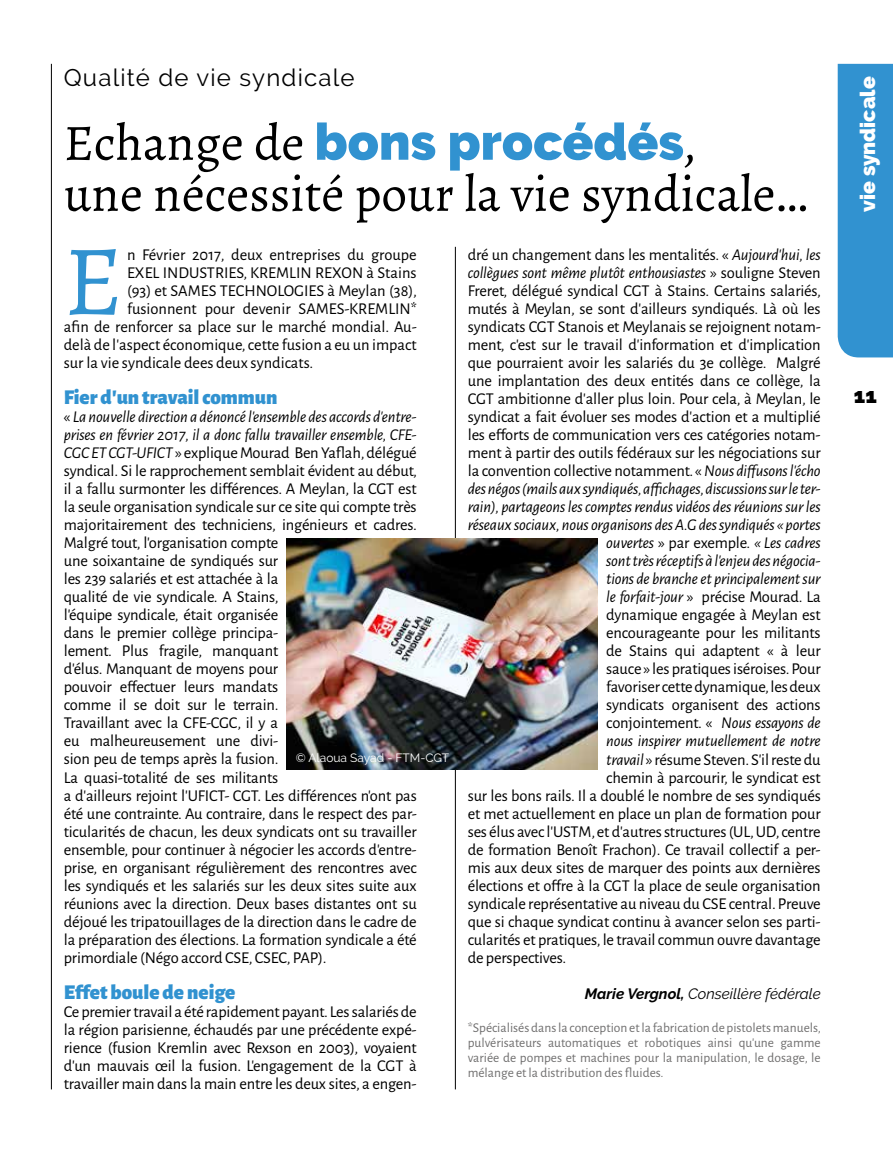
<style>
.page{position:relative;width:893px;height:1149px;background:#fff}
.page>*{position:absolute;margin:0;border:0;box-sizing:border-box;transform-origin:0 0}
.t1{font:100.2px "Alegreya";color:#3192d0}
.t2{font:51px "Alegreya";color:#000}
.t3{font:900 51px "Raleway";color:#3192d0}
.t4{font:24px "Raleway";letter-spacing:.05em;color:#000}
.t5{font:900 21px "Alegreya Sans";color:#3192d0}
.t6{font:900 21px "Raleway";color:#fff}
.t7{font:900 21px "Raleway";color:#000}
.t8{font:16.5px/18px "Alegreya Sans";letter-spacing:-.01em;color:#000}
.t9{font:italic 16.5px "Alegreya Sans";letter-spacing:-.01em;color:#000}
.t10{font:italic 15px "Raleway";color:#000}
.t11{font:13.5px/15px "Alegreya Sans";color:#706f6f;text-align:justify}
.t12{font:12px "Raleway";color:#fff}
.s1{font-family:"Alegreya";font-weight:400;color:#000}
.s2{font-style:italic}
.s3{font-style:normal}
.s4{font-weight:700}
</style>
<div class="page">
<div style="left:838px;top:64px;width:55px;height:293px;background:#3192d0"></div>
<hr style="left:51px;top:64px;width:1px;height:1025px;background:#000">
<hr style="left:455px;top:247px;width:1px;height:842px;background:#000">
<img style="left:287px;top:538px;width:311px;height:231px">
<h3 class="t4" style="left:64px;top:64px;width:292px">Qualité de vie syndicale</h3>
<h2 class="t3" style="left:64px;top:112px;width:634px"><span class="s1">Echange de</span> bons procédés<span class="s1">,</span></h2>
<h2 class="t2" style="left:64px;top:162px;width:747px">une nécessité pour la vie syndicale…</h2>
<h1 class="t1" style="left:64px;top:219px;width:61px">E</h1>
<p class="t8" style="left:127px;top:245px;width:291px">n Février 2017, deux entreprises du groupe</p>
<p class="t8" style="left:127px;top:263px;width:291px">EXEL INDUSTRIES, KREMLIN REXON à Stains</p>
<p class="t8" style="left:127px;top:281px;width:291px">(93) et SAMES TECHNOLOGIES à Meylan (38),</p>
<p class="t8" style="left:127px;top:299px;width:292px">fusionnent pour devenir SAMES-KREMLIN*</p>
<p class="t8" style="left:64px;top:317px;width:354px">afin de renforcer sa place sur le marché mondial. Au-</p>
<p class="t8" style="left:64px;top:335px;width:354px">delà de l’aspect économique, cette fusion a eu un impact</p>
<p class="t8" style="left:64px;top:353px;width:251px">sur la vie syndicale dees deux syndicats.</p>
<p class="t5" style="left:64px;top:380px;width:215px">Fier d’un travail commun</p>
<p class="t8" style="left:64px;top:407px;width:355px">« <span class="s2">La nouvelle direction a dénoncé l’ensemble des accords d’entre&shy;prises en février 2017, il a donc fallu travailler ensemble, CFE-CGC ET CGT-UFICT</span> » explique Mourad Ben Yaflah, délégué syndical. Si le rapprochement semblait évident au début, il a fallu surmonter les différences. A Meylan, la CGT est la seule organisation syndicale sur ce site qui compte très majoritairement des techniciens, ingénieurs et cadres.<br>Malgré tout, l’organisation compte<br>une soixantaine de syndiqués sur<br>les 239 salariés et est attachée à la<br>qualité de vie syndicale. A Stains,<br>l’équipe syndicale, était organisée<br>dans le premier collège principa-<br>lement. Plus fragile, manquant<br>d’élus. Manquant de moyens pour<br>pouvoir effectuer leurs mandats<br>comme il se doit sur le terrain.<br>Travaillant avec la CFE-CGC, il y a<br>eu malheureusement une divi-<br>sion peu de temps après la fusion.<br>La quasi-totalité de ses militants<br>a d’ailleurs rejoint l’UFICT- CGT. Les différences n’ont pas été une contrainte. Au contraire, dans le respect des par&shy;ticularités de chacun, les deux syndicats ont su travailler ensemble, pour continuer à négocier les accords d’entre&shy;prise, en organisant régulièrement des rencontres avec les syndiqués et les salariés sur les deux sites suite aux réunions avec la direction. Deux bases distantes ont su déjoué les tripatouillages de la direction dans le cadre de la préparation des élections. La formation syndicale a été primordiale (Négo accord CSE, CSEC, PAP).</p>
<p class="t5" style="left:64px;top:974px;width:173px">Effet boule de neige</p>
<p class="t8" style="left:64px;top:1001px;width:354px;text-align:justify">Ce premier travail a été rapidement payant. Les salariés de la région parisienne, échaudés par une précédente expé&shy;rience (fusion Kremlin avec Rexson en 2003), voyaient d’un mauvais œil la fusion. L’engagement de la CGT à travailler main dans la main entre les deux sites, a engen-</p>
<p class="t12" style="left:296px;top:751px;width:155px">© Alaoua Sayad - FTM-CGT</p>
<p class="t8" style="left:468px;top:245px;width:354px">dré un changement dans les mentalités. « <span class="s2">Aujourd’hui, les</span></p>
<p class="t9" style="left:468px;top:261px;width:354px">collègues sont même plutôt enthousiastes <span class="s3">» souligne Steven</span></p>
<p class="t8" style="left:468px;top:281px;width:355px">Freret, délégué syndical CGT à Stains. Certains salariés,</p>
<p class="t8" style="left:468px;top:299px;width:354px">mutés à Meylan, se sont d’ailleurs syndiqués. Là où les</p>
<p class="t8" style="left:468px;top:317px;width:354px">syndicats CGT Stanois et Meylanais se rejoignent notam-</p>
<p class="t8" style="left:468px;top:335px;width:354px">ment, c’est sur le travail d’information et d’implication</p>
<p class="t8" style="left:468px;top:353px;width:354px">que pourraient avoir les salariés du 3e collège. Malgré</p>
<p class="t8" style="left:468px;top:371px;width:354px">une implantation des deux entités dans ce collège, la</p>
<p class="t8" style="left:468px;top:389px;width:354px">CGT ambitionne d’aller plus loin. Pour cela, à Meylan, le</p>
<p class="t8" style="left:468px;top:407px;width:354px">syndicat a fait évoluer ses modes d’action et a multiplié</p>
<p class="t8" style="left:468px;top:425px;width:354px">les efforts de communication vers ces catégories notam-</p>
<p class="t8" style="left:468px;top:443px;width:354px">ment à partir des outils fédéraux sur les négociations sur</p>
<p class="t8" style="left:468px;top:461px;width:354px">la convention collective notamment. « <span class="s2">Nous diffusons l’écho</span></p>
<p class="t9" style="left:468px;top:477px;width:354px">des négos (mails aux syndiqués, affichages, discussions sur le ter-</p>
<p class="t9" style="left:468px;top:495px;width:354px">rain), partageons les comptes rendus vidéos des réunions sur les</p>
<p class="t9" style="left:468px;top:513px;width:354px">réseaux sociaux, nous organisons des A.G des syndiqués « portes</p>
<p class="t9" style="left:606px;top:531px;width:216px">ouvertes <span class="s3">» par exemple.</span> « Les cadres</p>
<p class="t9" style="left:606px;top:549px;width:216px">sont très réceptifs à l’enjeu des négocia-</p>
<p class="t9" style="left:606px;top:567px;width:216px">tions de branche et principalement sur</p>
<p class="t8" style="left:606px;top:587px;width:216px"><span class="s2">le forfait-jour</span> » précise Mourad. La</p>
<p class="t8" style="left:606px;top:605px;width:216px">dynamique engagée à Meylan est</p>
<p class="t8" style="left:606px;top:623px;width:216px">encourageante pour les militants</p>
<p class="t8" style="left:606px;top:641px;width:216px">de Stains qui adaptent « à leur</p>
<p class="t8" style="left:606px;top:659px;width:216px">sauce » les pratiques iséroises. Pour</p>
<p class="t8" style="left:606px;top:677px;width:216px">favoriser cette dynamique, les deux</p>
<p class="t8" style="left:606px;top:695px;width:216px">syndicats organisent des actions</p>
<p class="t8" style="left:606px;top:713px;width:216px">conjointement. « <span class="s2">Nous essayons de</span></p>
<p class="t9" style="left:606px;top:729px;width:216px">nous inspirer mutuellement de notre</p>
<p class="t8" style="left:606px;top:749px;width:216px"><span class="s2">travail</span> » résume Steven. S’il reste du</p>
<p class="t8" style="left:606px;top:767px;width:216px">chemin à parcourir, le syndicat est</p>
<p class="t8" style="left:468px;top:785px;width:354px">sur les bons rails. Il a doublé le nombre de ses syndiqués</p>
<p class="t8" style="left:468px;top:803px;width:354px">et met actuellement en place un plan de formation pour</p>
<p class="t8" style="left:468px;top:821px;width:354px">ses élus avec l’USTM, et d’autres structures (UL, UD, centre</p>
<p class="t8" style="left:468px;top:839px;width:354px">de formation Benoît Frachon). Ce travail collectif a per-</p>
<p class="t8" style="left:468px;top:857px;width:354px">mis aux deux sites de marquer des points aux dernières</p>
<p class="t8" style="left:468px;top:875px;width:354px">élections et offre à la CGT la place de seule organisation</p>
<p class="t8" style="left:468px;top:893px;width:354px">syndicale représentative au niveau du CSE central. Preuve</p>
<p class="t8" style="left:468px;top:911px;width:354px">que si chaque syndicat continu à avancer selon ses parti-</p>
<p class="t8" style="left:468px;top:929px;width:354px">cularités et pratiques, le travail commun ouvre davantage</p>
<p class="t8" style="left:468px;top:947px;width:100px">de perspectives.</p>
<p class="t10" style="left:585px;top:984px;width:237px"><span class="s4">Marie Vergnol,</span> Conseillère fédérale</p>
<p class="t11" style="left:468px;top:1018px;width:355px">*Spécialisés dans la conception et la fabrication de pistolets manuels, pulvérisateurs automatiques et robotiques ainsi qu’une gamme variée de pompes et machines pour la manipulation, le dosage, le mélange et la distribution des fluides.</p>
<p class="t6" style="left:856px;top:212px;width:137px;rotate:-90deg">vie syndicale</p>
<p class="t7" style="left:854px;top:383px;width:24px">11</p>
</div>
